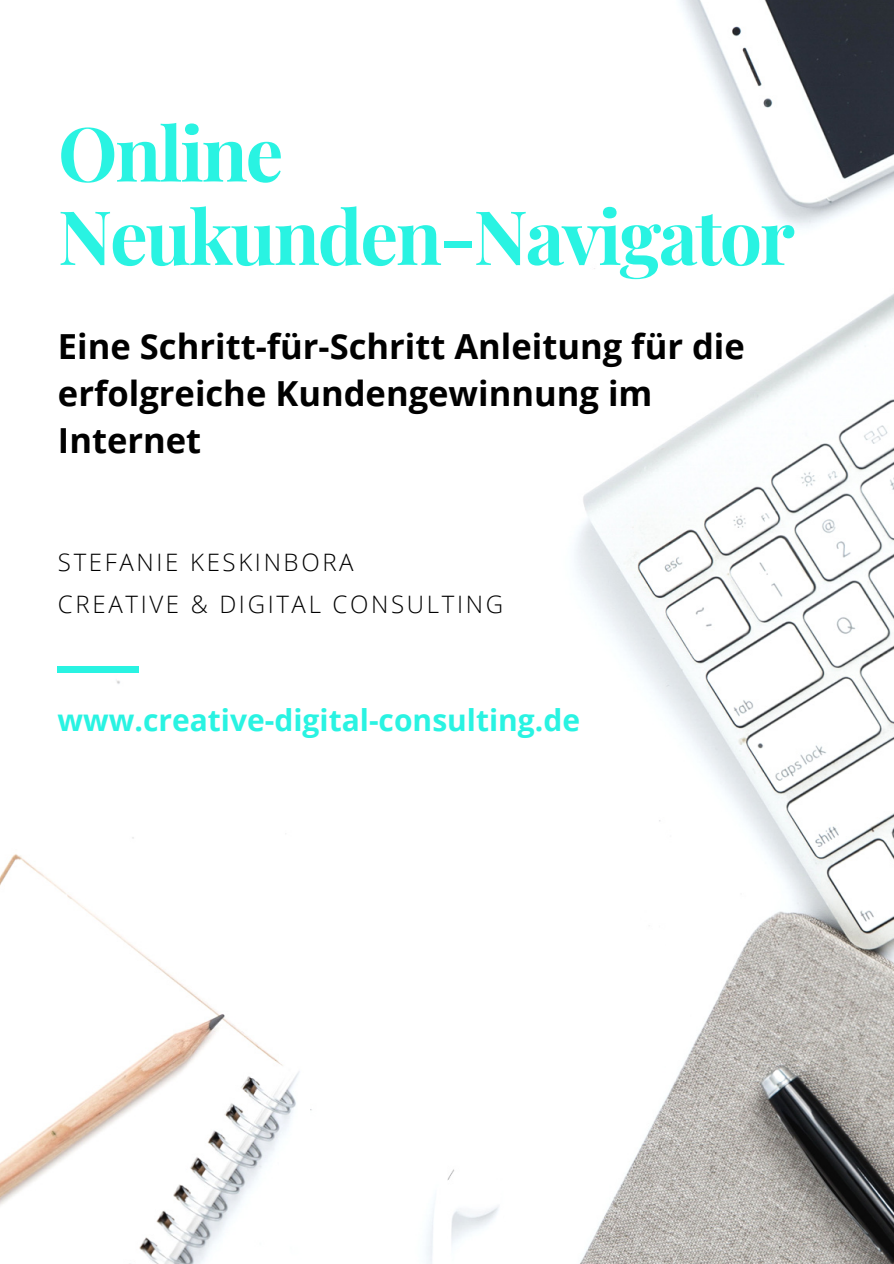
<style>
.page{position:relative;width:894px;height:1264px;background:#fff}
.page>*{position:absolute;margin:0;border:0;box-sizing:border-box;transform-origin:0 0}
.t1{font:700 75px "Playfair Display";letter-spacing:-.03em;color:#29f3e2}
.t2{font:700 34.5px/47.2px "Open Sans";color:#000}
.t3{font:700 30px "Open Sans";color:#29f3e2}
.t4{font:300 24px "Open Sans";letter-spacing:.11em;color:#000}
</style>
<div class="page">
<img style="left:0;top:0;width:893px;height:1263px">
<div style="left:57px;top:666px;width:82px;height:6px;background:#29f3e2"></div>
<p class="t1" style="left:58px;top:100px;width:227px">Online</p>
<p class="t1" style="left:58px;top:184px;width:738px">Neukunden-Navigator</p>
<p class="t2" style="left:58px;top:321px;width:688px">Eine Schritt-für-Schritt Anleitung für die</p>
<p class="t2" style="left:58px;top:369px;width:596px">erfolgreiche Kundengewinnung im<br>Internet</p>
<p class="t4" style="left:58px;top:545px;width:297px">STEFANIE KESKINBORA</p>
<p class="t4" style="left:58px;top:587px;width:446px">CREATIVE &amp; DIGITAL CONSULTING</p>
<p class="t3" style="left:57px;top:698px;width:524px">www.creative-digital-consulting.de</p>
</div>
